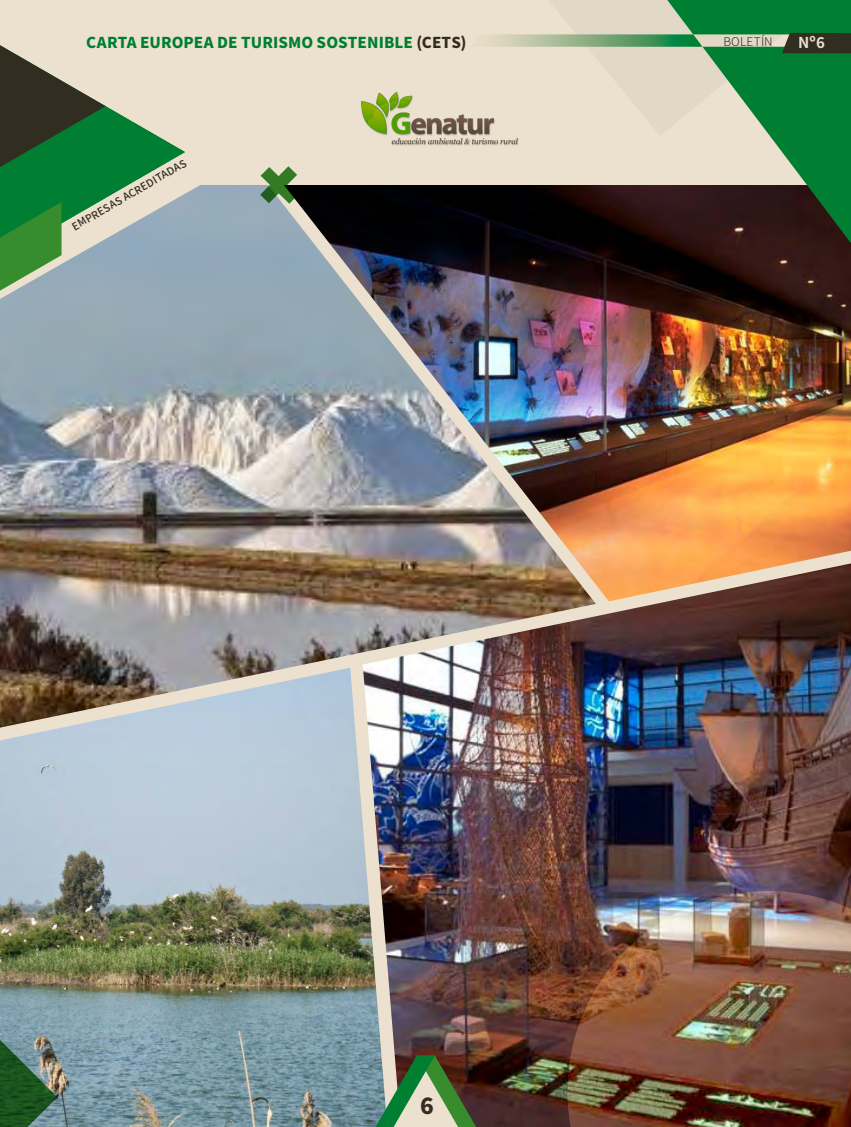
<style>
.page{position:relative;width:851px;height:1127px;background:#fff}
.page>*{position:absolute;margin:0;border:0;box-sizing:border-box;transform-origin:0 0}
.t1{font:900 22.5px "Noto Sans HK";color:#312d21}
.t2{font:900 15px "Noto Sans HK";letter-spacing:.005em;color:#007e31}
.t3{font:700 15px "Noto Sans HK";color:#ece1cf}
.t4{font:300 12px "Noto Sans HK";letter-spacing:.015em;color:#312d21}
.t5{font:500 10.5px "Noto Sans HK";color:#312d21}
.s1{color:#312d21}
</style>
<div class="page">
<div style="left:0;top:0;width:850px;height:1127px;background:#ece1cf"></div>
<img style="left:0;top:728px;width:362px;height:399px">
<img style="left:362px;top:601px;width:488px;height:526px">
<img style="left:595px;top:185px;width:255px;height:416px">
<svg style="left:376px;top:1055px;width:100px;height:72px"></svg>
<img style="left:0;top:185px;width:595px;height:543px">
<img style="left:567px;top:891px;width:283px;height:236px">
<svg style="left:260px;top:166px;width:38px;height:38px"></svg>
<img style="left:0;top:1034px;width:57px;height:93px">
<svg style="left:0;top:106px;width:185px;height:153px"></svg>
<svg style="left:0;top:45px;width:105px;height:122px"></svg>
<svg style="left:0;top:202px;width:61px;height:89px;background:#46934b"></svg>
<img style="left:361px;top:92px;width:157px;height:54px">
<svg style="left:667px;top:0;width:183px;height:243px"></svg>
<svg style="left:485px;top:34px;width:217px;height:13px;background:#83af83"></svg>
<svg style="left:781px;top:33px;width:69px;height:20px"></svg>
<p class="t2" style="left:86px;top:34px;width:382px">CARTA EUROPEA DE TURISMO SOSTENIBLE <span class="s1">(CETS)</span></p>
<p class="t4" style="left:723px;top:35px;width:51px">BOLETÍN</p>
<p class="t3" style="left:797px;top:34px;width:28px">Nº6</p>
<p class="t5" style="left:70px;top:222px;width:132px;rotate:-30deg">EMPRESAS ACREDITADAS</p>
<h1 class="t1" style="left:420px;top:1092px;width:15px">6</h1>
</div>
